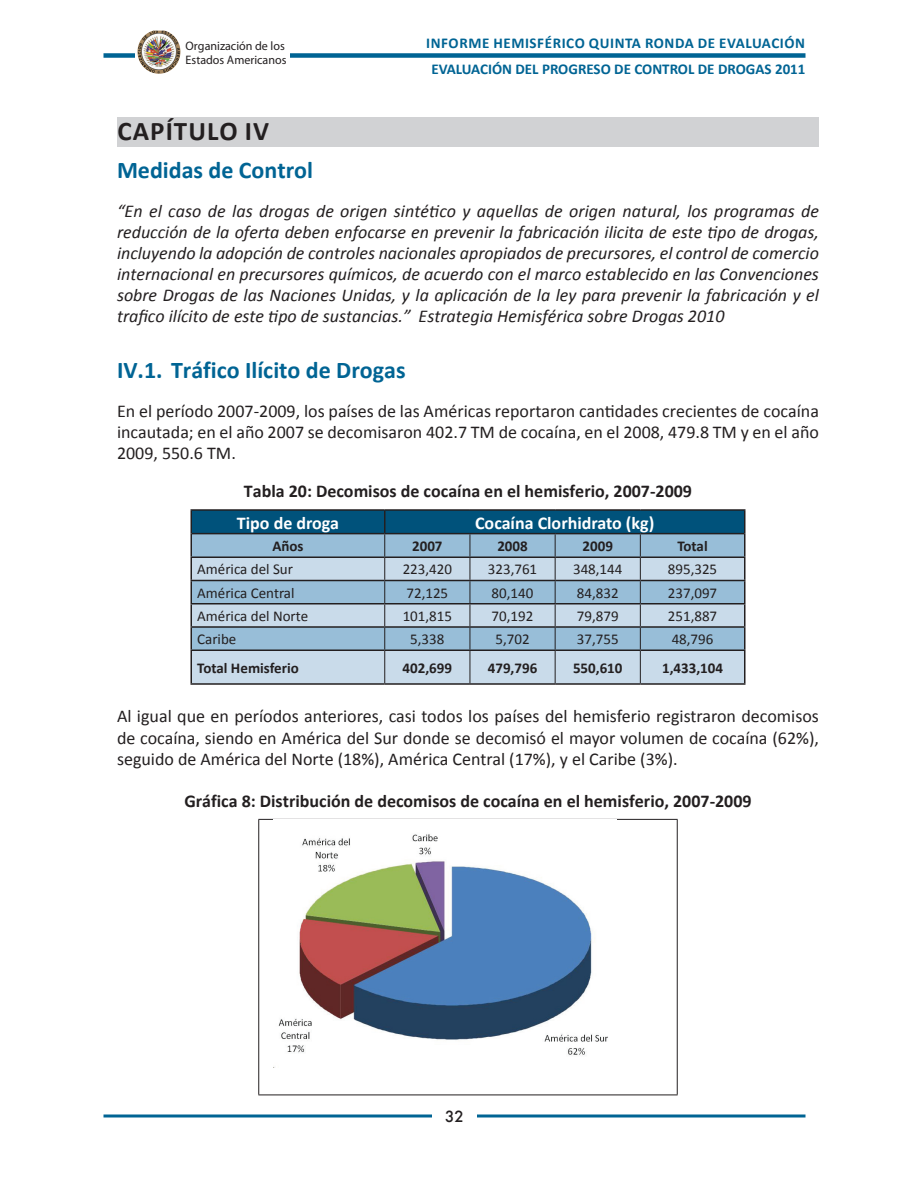
<style>
.page{position:relative;width:918px;height:1188px;background:#fff}
.page>*{position:absolute;margin:0;border:0;box-sizing:border-box;transform-origin:0 0}
.t1{font:700 27px "Calibri";color:#231f20}
.t2{font:700 24px "Calibri";color:#006494}
.t3{font:italic 18px/21px "Calibri";color:#231f20;text-align:justify}
.t4{font:18px/21px "Calibri";color:#231f20;text-align:justify}
.t5{font:700 18px "Calibri";color:#231f20}
.t6{font:700 18px "Calibri";color:#fff}
.t7{font:15px "Calibri";color:#231f20}
.t8{font:700 15px/25.5px "Calibri";color:#006494}
.t9{font:700 15px "Calibri";color:#231f20}
.t10{font:500 15px "Futura";color:#231f20}
.t11{font:12.3px/14.9px "DIN Mittelschrift";color:#231f20}
</style>
<div class="page">
<svg style="left:104px;top:1114px;width:702px;height:4px;background:#3f8aae"></svg>
<div style="left:432px;top:1110px;width:45px;height:18px;background:#fff"></div>
<div style="left:104px;top:53px;width:702px;height:5px;background:#006494"></div>
<img style="left:135px;top:31px;width:155px;height:43px">
<svg style="left:141px;top:31px;width:13px;height:9px"></svg>
<div style="left:117px;top:117px;width:702px;height:30px;background:#d1d2d4"></div>
<div style="left:192px;top:651px;width:552px;height:32px;background:#c9dbea"></div>
<hr style="left:190px;top:534px;width:2px;height:22px;background:#231f20">
<hr style="left:744px;top:534px;width:2px;height:22px;background:#231f20">
<hr style="left:190px;top:556px;width:195px;height:2px;background:#231f20">
<hr style="left:190px;top:558px;width:2px;height:22px;background:#231f20">
<hr style="left:744px;top:558px;width:2px;height:22px;background:#231f20">
<hr style="left:190px;top:580px;width:195px;height:1px;background:#231f20">
<hr style="left:190px;top:581px;width:2px;height:22px;background:#231f20">
<hr style="left:744px;top:581px;width:2px;height:22px;background:#231f20">
<hr style="left:190px;top:603px;width:195px;height:1px;background:#231f20">
<hr style="left:190px;top:604px;width:2px;height:22px;background:#231f20">
<hr style="left:744px;top:604px;width:2px;height:22px;background:#231f20">
<hr style="left:190px;top:626px;width:195px;height:2px;background:#231f20">
<hr style="left:190px;top:628px;width:2px;height:22px;background:#231f20">
<hr style="left:744px;top:628px;width:2px;height:22px;background:#231f20">
<hr style="left:190px;top:650px;width:195px;height:1px;background:#231f20">
<hr style="left:190px;top:651px;width:2px;height:32px;background:#231f20">
<hr style="left:385px;top:650px;width:85px;height:1px;background:#231f20">
<hr style="left:470px;top:650px;width:85px;height:1px;background:#231f20">
<hr style="left:555px;top:650px;width:85px;height:1px;background:#231f20">
<hr style="left:640px;top:650px;width:105px;height:1px;background:#231f20">
<hr style="left:744px;top:651px;width:2px;height:32px;background:#231f20">
<hr style="left:190px;top:683px;width:195px;height:2px;background:#231f20">
<hr style="left:385px;top:683px;width:85px;height:2px;background:#231f20">
<hr style="left:470px;top:683px;width:85px;height:2px;background:#231f20">
<hr style="left:555px;top:683px;width:85px;height:2px;background:#231f20">
<hr style="left:640px;top:683px;width:105px;height:2px;background:#231f20">
<svg style="left:191px;top:511px;width:554px;height:139px;background:#89adc5"></svg>
<hr style="left:384px;top:651px;width:1px;height:32px;background:#231f20">
<hr style="left:470px;top:651px;width:1px;height:32px;background:#231f20">
<hr style="left:555px;top:651px;width:1px;height:32px;background:#231f20">
<hr style="left:640px;top:651px;width:1px;height:32px;background:#231f20">
<hr style="left:190px;top:509px;width:195px;height:2px;background:#231f20">
<hr style="left:190px;top:511px;width:2px;height:23px;background:#231f20">
<hr style="left:385px;top:509px;width:85px;height:2px;background:#231f20">
<hr style="left:470px;top:509px;width:85px;height:2px;background:#231f20">
<hr style="left:555px;top:509px;width:85px;height:2px;background:#231f20">
<hr style="left:640px;top:509px;width:105px;height:2px;background:#231f20">
<hr style="left:744px;top:511px;width:2px;height:23px;background:#231f20">
<hr style="left:192px;top:533px;width:193px;height:1px;background:#231f20">
<hr style="left:385px;top:533px;width:85px;height:1px;background:#231f20">
<hr style="left:470px;top:533px;width:85px;height:1px;background:#231f20">
<hr style="left:555px;top:533px;width:85px;height:1px;background:#231f20">
<hr style="left:640px;top:533px;width:104px;height:1px;background:#231f20">
<hr style="left:385px;top:556px;width:85px;height:2px;background:#231f20">
<hr style="left:470px;top:556px;width:85px;height:2px;background:#231f20">
<hr style="left:555px;top:556px;width:85px;height:2px;background:#231f20">
<hr style="left:640px;top:556px;width:105px;height:2px;background:#231f20">
<hr style="left:258px;top:819px;width:420px;height:1px;background:#231f20">
<hr style="left:258px;top:820px;width:1px;height:275px;background:#231f20">
<hr style="left:677px;top:820px;width:1px;height:275px;background:#231f20">
<hr style="left:258px;top:1095px;width:420px;height:1px;background:#231f20">
<img style="left:273px;top:834px;width:335px;height:234px">
<p class="t11" style="left:186px;top:38px;width:102px">Organización de los<br>Estados Americanos</p>
<p class="t8" style="left:426px;top:30px;width:16px">Informe</p>
<p class="t8" style="left:493px;top:30px;width:20px">Hemisférico</p>
<p class="t8" style="left:589px;top:30px;width:20px">Quinta</p>
<p class="t8" style="left:645px;top:30px;width:20px">Ronda</p>
<p class="t8" style="left:431px;top:30px;width:376px;text-indent:266px">de Evaluación<br>EVALUACIÓN DEL PROGRESO DE CONTROL DE DROGAS 2011</p>
<h1 class="t1" style="left:118px;top:113px;width:74px">Capítulo</h1>
<h1 class="t1" style="left:245px;top:113px;width:26px">IV</h1>
<h2 class="t2" style="left:117px;top:154px;width:198px">Medidas de Control</h2>
<p class="t3" style="left:117px;top:200px;width:704px">“En el caso de las drogas de origen sintético y aquellas de origen natural, los programas de reducción de la oferta deben enfocarse en prevenir la fabricación ilicita de este tipo de drogas, incluyendo la adopción de controles nacionales apropiados de precursores, el control de comercio internacional en precursores químicos, de acuerdo con el marco establecido en las Convenciones sobre Drogas de las Naciones Unidas, y la aplicación de la ley para prevenir la fabricación y el trafico ilícito de este tipo de sustancias.” Estrategia Hemisférica sobre Drogas 2010</p>
<h2 class="t2" style="left:117px;top:355px;width:290px">IV.1. Tráfico Ilícito de Drogas</h2>
<p class="t4" style="left:117px;top:401px;width:704px">En el período 2007-2009, los países de las Américas reportaron cantidades crecientes de cocaína incautada; en el año 2007 se decomisaron 402.7 TM de cocaína, en el 2008, 479.8 TM y en el año 2009, 550.6 TM.</p>
<p class="t5" style="left:244px;top:480px;width:450px">Tabla 20: Decomisos de cocaína en el hemisferio, 2007-2009</p>
<p class="t6" style="left:237px;top:511px;width:104px">Tipo de droga</p>
<p class="t6" style="left:475px;top:511px;width:181px">Cocaína Clorhidrato (kg)</p>
<p class="t9" style="left:272px;top:536px;width:33px">Años</p>
<p class="t9" style="left:412px;top:536px;width:32px">2007</p>
<p class="t9" style="left:497px;top:536px;width:32px">2008</p>
<p class="t9" style="left:583px;top:536px;width:32px">2009</p>
<p class="t9" style="left:677px;top:536px;width:32px">Total</p>
<p class="t7" style="left:197px;top:560px;width:97px">América del Sur</p>
<p class="t7" style="left:403px;top:560px;width:51px">223,420</p>
<p class="t7" style="left:488px;top:560px;width:51px">323,761</p>
<p class="t7" style="left:573px;top:560px;width:51px">348,144</p>
<p class="t7" style="left:668px;top:560px;width:51px">895,325</p>
<p class="t7" style="left:197px;top:583px;width:99px">América Central</p>
<p class="t7" style="left:406px;top:583px;width:43px">72,125</p>
<p class="t7" style="left:492px;top:583px;width:43px">80,140</p>
<p class="t7" style="left:577px;top:583px;width:43px">84,832</p>
<p class="t7" style="left:668px;top:583px;width:51px">237,097</p>
<p class="t7" style="left:197px;top:607px;width:112px">América del Norte</p>
<p class="t7" style="left:403px;top:607px;width:51px">101,815</p>
<p class="t7" style="left:492px;top:607px;width:43px">70,192</p>
<p class="t7" style="left:577px;top:607px;width:43px">79,879</p>
<p class="t7" style="left:668px;top:607px;width:51px">251,887</p>
<p class="t7" style="left:197px;top:630px;width:41px">Caribe</p>
<p class="t7" style="left:410px;top:630px;width:36px">5,338</p>
<p class="t7" style="left:495px;top:630px;width:36px">5,702</p>
<p class="t7" style="left:577px;top:630px;width:43px">37,755</p>
<p class="t7" style="left:672px;top:630px;width:43px">48,796</p>
<p class="t9" style="left:197px;top:658px;width:103px">Total Hemisferio</p>
<p class="t9" style="left:403px;top:658px;width:51px">402,699</p>
<p class="t9" style="left:488px;top:658px;width:51px">479,796</p>
<p class="t9" style="left:573px;top:658px;width:51px">550,610</p>
<p class="t9" style="left:662px;top:658px;width:62px">1,433,104</p>
<p class="t4" style="left:117px;top:705px;width:703px;line-height:21.6px">Al igual que en períodos anteriores, casi todos los países del hemisferio registraron decomisos de cocaína, siendo en América del Sur donde se decomisó el mayor volumen de cocaína (62%), seguido de América del Norte (18%), América Central (17%), y el Caribe (3%).</p>
<p class="t5" style="left:184px;top:790px;width:569px">Gráfica 8: Distribución de decomisos de cocaína en el hemisferio, 2007-2009</p>
<p class="t10" style="left:445px;top:1107px;width:20px">32</p>
</div>
